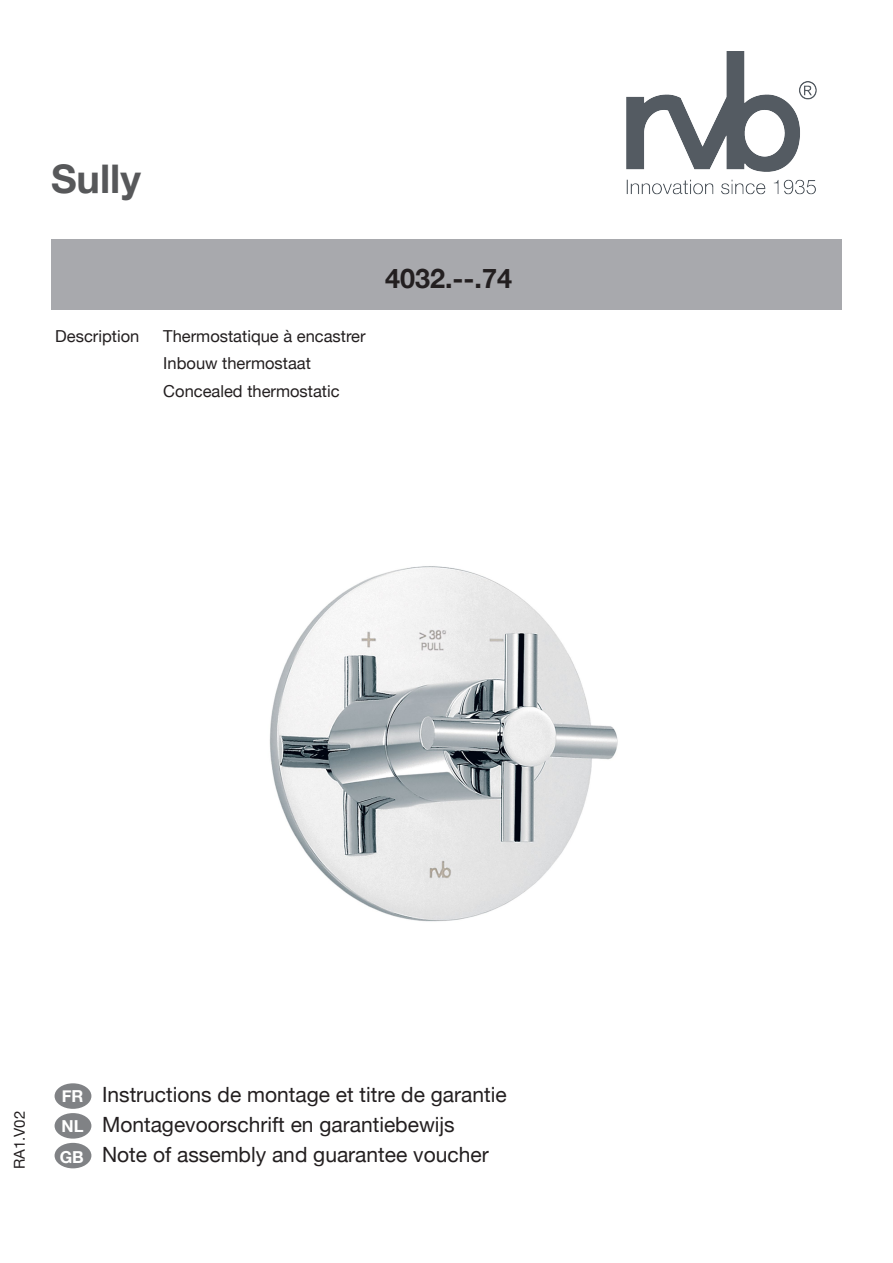
<style>
.page{position:relative;width:893px;height:1263px;background:#fff}
.page>*{position:absolute;margin:0;border:0;box-sizing:border-box;transform-origin:0 0}
.t1{font:700 39.45px "Helvetica Neue";color:#57585a}
.t2{font:700 27px "Helvetica Neue";color:#231f20}
.t3{font:21px "Helvetica Neue";color:#231f20}
.t4{font:16.5px "Helvetica Neue";color:#231f20}
.t5{font:700 16.5px "Helvetica Neue";color:#fff}
.t6{font:15px "Helvetica Neue";color:#231f20}
</style>
<div class="page">
<img style="left:269px;top:566px;width:349px;height:356px">
<img style="left:626px;top:51px;width:191px;height:144px">
<div style="left:51px;top:240px;width:791px;height:70px;background:#a8a9ad"></div>
<div style="left:55px;top:1113px;width:36px;height:25px;background:#808285;border-radius:50%"></div>
<div style="left:55px;top:1083px;width:36px;height:26px;background:#808285;border-radius:50%"></div>
<div style="left:55px;top:1143px;width:36px;height:25px;background:#808285;border-radius:50%"></div>
<p class="t1" style="left:51px;top:154px;width:91px">Sully</p>
<p class="t4" style="left:55px;top:327px;width:86px">Description</p>
<p class="t4" style="left:163px;top:327px;width:204px">Thermostatique à encastrer</p>
<p class="t4" style="left:163px;top:354px;width:149px">Inbouw thermostaat</p>
<p class="t4" style="left:163px;top:381px;width:178px">Concealed thermostatic</p>
<p class="t2" style="left:385px;top:262px;width:129px">4032.--.74</p>
<p class="t6" style="left:11px;top:1169px;width:60px;rotate:-90deg">RA1.V02</p>
<p class="t5" style="left:62px;top:1086px;width:23px">FR</p>
<p class="t5" style="left:62px;top:1116px;width:24px">NL</p>
<p class="t5" style="left:60px;top:1147px;width:26px">GB</p>
<p class="t3" style="left:102px;top:1082px;width:406px">Instructions de montage et titre de garantie</p>
<p class="t3" style="left:102px;top:1112px;width:354px">Montagevoorschrift en garantiebewijs</p>
<p class="t3" style="left:102px;top:1142px;width:388px">Note of assembly and guarantee voucher</p>
</div>
